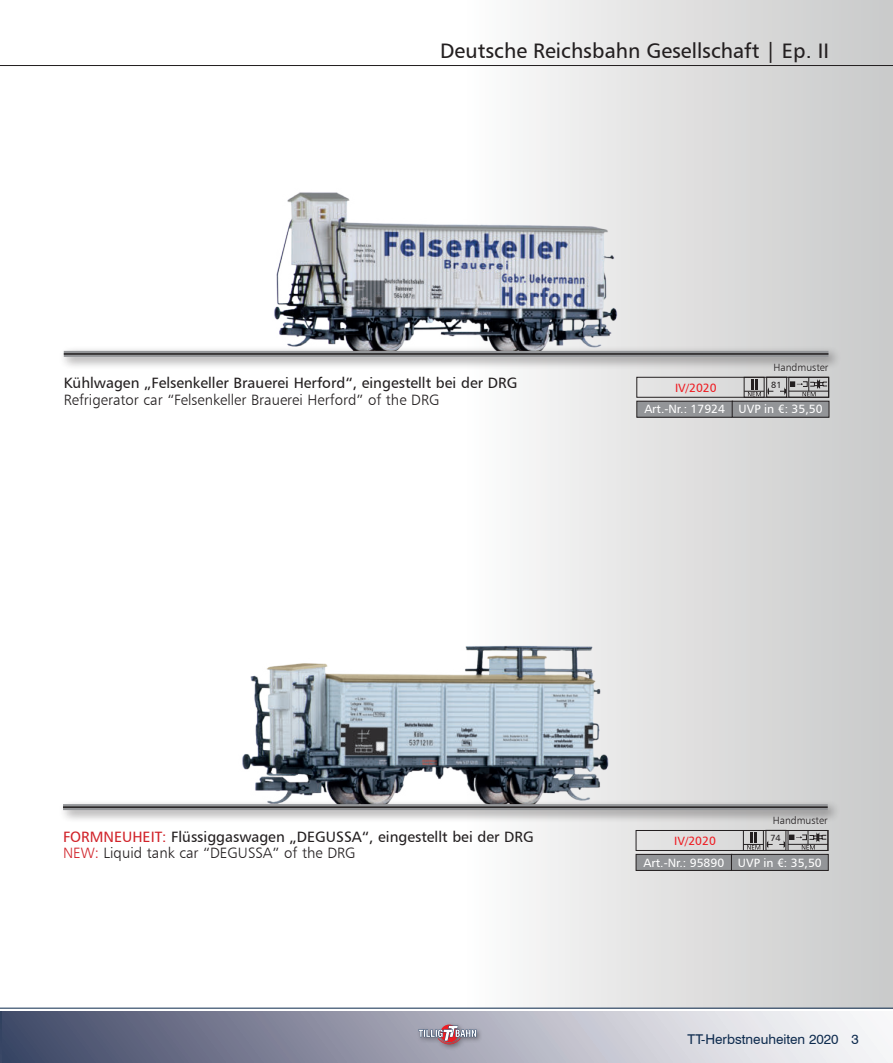
<style>
.page{position:relative;width:893px;height:1063px;background:#fff}
.page>*{position:absolute;margin:0;border:0;box-sizing:border-box;transform-origin:0 0}
.t1{font:21px "Humanist 777 BT Roman B";color:#231f20}
.t2{font:15px "Humanist 777 BT Roman B";color:#231f20}
.t3{font:15px "Humanist 777 BT Light B";color:#231f20}
.t4{font:13.5px "Swiss 721 BT";color:#0e2b4e}
.t5{font:12px "Humanist 777 BT Roman B";color:#fff}
.t6{font:12px "Humanist 777 BT Roman B";color:#ee1d23}
.t7{font:10.5px "Humanist 777 BT Light B";color:#231f20}
.t8{font:9px "Humanist 777 BT Roman B";color:#231f20}
.s1{color:#d1232a}
</style>
<div class="page">
<div style="left:1px;top:0;width:892px;height:1008px;background:linear-gradient(to right,#fff,#d5d5d5)"></div>
<div style="left:0;top:1012px;width:893px;height:51px;background:linear-gradient(to right,#434968,#fff)"></div>
<hr style="left:0;top:1012px;width:2px;height:51px;background:#fff">
<hr style="left:0;top:1008px;width:893px;height:1px;background:#0e2b4e">
<div style="left:416px;top:1022px;width:67px;height:29px;background:#231f20;opacity:.5"></div>
<svg style="left:418px;top:1025px;width:58px;height:19px"></svg>
<hr style="left:0;top:65px;width:893px;height:1px;background:#231f20">
<div style="left:637px;top:377px;width:192px;height:20px;border:1px solid #231f20"></div>
<div style="left:637px;top:401px;width:96px;height:16px;background:#939598"></div>
<div style="left:637px;top:401px;width:96px;height:16px;border:1px solid #231f20"></div>
<div style="left:732px;top:401px;width:97px;height:16px;background:#939598"></div>
<div style="left:732px;top:401px;width:97px;height:16px;border:1px solid #231f20"></div>
<div style="left:744px;top:377px;width:20px;height:20px;border:1px solid #231f20"></div>
<div style="left:766px;top:377px;width:21px;height:20px;border:1px solid #231f20"></div>
<svg style="left:744px;top:379px;width:29px;height:17px"></svg>
<div style="left:789px;top:377px;width:40px;height:20px;border:1px solid #231f20"></div>
<svg style="left:780px;top:377px;width:48px;height:19px"></svg>
<hr style="left:789px;top:391px;width:40px;height:1px;background:#231f20">
<div style="left:636px;top:830px;width:192px;height:21px;border:1px solid #231f20"></div>
<div style="left:636px;top:854px;width:96px;height:16px;background:#939598"></div>
<div style="left:636px;top:854px;width:96px;height:17px;border:1px solid #231f20"></div>
<div style="left:731px;top:854px;width:97px;height:16px;background:#939598"></div>
<div style="left:731px;top:854px;width:97px;height:17px;border:1px solid #231f20"></div>
<div style="left:743px;top:830px;width:21px;height:21px;border:1px solid #231f20"></div>
<div style="left:766px;top:830px;width:20px;height:21px;border:1px solid #231f20"></div>
<svg style="left:743px;top:832px;width:30px;height:18px"></svg>
<div style="left:788px;top:830px;width:40px;height:21px;border:1px solid #231f20"></div>
<svg style="left:779px;top:830px;width:48px;height:20px"></svg>
<hr style="left:788px;top:844px;width:40px;height:1px;background:#231f20">
<img style="left:214px;top:639px;width:423px;height:160px">
<div style="left:58px;top:799px;width:783px;height:25px;background:#231f20;opacity:.5"></div>
<div style="left:63px;top:804px;width:765px;height:6px;background:#939598"></div>
<hr style="left:63px;top:806px;width:765px;height:2px;background:#231f20">
<img style="left:273px;top:179px;width:347px;height:167px">
<div style="left:59px;top:346px;width:783px;height:24px;background:#231f20;opacity:.5"></div>
<div style="left:64px;top:351px;width:764px;height:6px;background:#939598"></div>
<hr style="left:64px;top:353px;width:764px;height:2px;background:#231f20">
<h1 class="t1" style="left:440px;top:42px;width:390px">Deutsche Reichsbahn Gesellschaft | Ep. II</h1>
<p class="t2" style="left:64px;top:377px;width:455px">Kühlwagen „Felsenkeller Brauerei Herford“, eingestellt bei der DRG</p>
<p class="t3" style="left:64px;top:394px;width:377px">Refrigerator car “Felsenkeller Brauerei Herford” of the DRG</p>
<p class="t7" style="left:773px;top:363px;width:56px">Handmuster</p>
<p class="t6" style="left:675px;top:383px;width:43px">IV/2020</p>
<p class="t8" style="left:771px;top:381px;width:12px">81</p>
<p class="t5" style="left:644px;top:404px;width:180px">Art.-Nr.: 17924 UVP in €: 35,50</p>
<p class="t2" style="left:63px;top:830px;width:472px"><span class="s1">FORMNEUHEIT:</span> Flüssiggaswagen „DEGUSSA“, eingestellt bei der DRG</p>
<p class="t3" style="left:63px;top:847px;width:294px"><span class="s1">NEW:</span> Liquid tank car “DEGUSSA” of the DRG</p>
<p class="t7" style="left:773px;top:816px;width:56px">Handmuster</p>
<p class="t6" style="left:674px;top:836px;width:43px">IV/2020</p>
<p class="t8" style="left:770px;top:834px;width:12px">74</p>
<p class="t5" style="left:644px;top:858px;width:180px">Art.-Nr.: 95890 UVP in €: 35,50</p>
<p class="t4" style="left:687px;top:1034px;width:173px">TT-Herbstneuheiten 2020 3</p>
</div>
